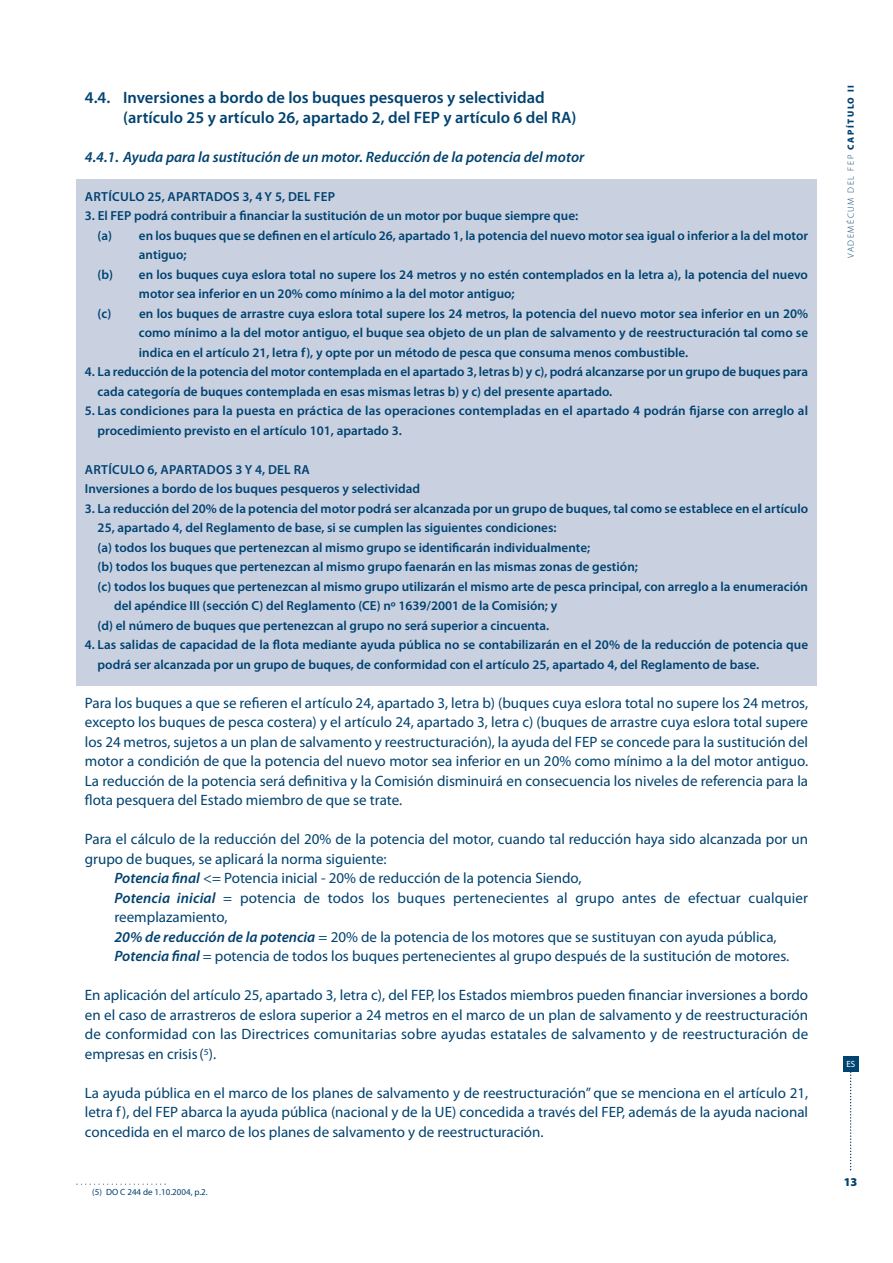
<style>
.page{position:relative;width:893px;height:1263px;background:#fff}
.page>*{position:absolute;margin:0;border:0;box-sizing:border-box;transform-origin:0 0}
.t1{font:600 16.5px/19.5px "Myriad Pro";color:#004270}
.t2{font:15px/19.5px "Myriad Pro";color:#004270;text-align:justify}
.t3{font:italic 600 15px "Myriad Pro";color:#004270}
.t4{font:600 13.2px/19.5px "Myriad Pro";color:#004270}
.t5{font:600 13.2px "Myriad Pro";letter-spacing:.02em;color:#004270}
.t6{font:900 12px "Myriad Pro";color:#004270}
.t7{font:300 9px "Myriad Pro";letter-spacing:.17em;color:#004270}
.t8{font:9px "Myriad Pro";color:#004270}
.t9{font:9px "Myriad Pro";color:#fff}
.s1{font-weight:600;font-style:italic}
.s2{font-weight:900}
</style>
<div class="page">
<div style="left:76px;top:179px;width:740px;height:507px;background:#c9d1e1"></div>
<svg style="left:849px;top:1072px;width:2px;height:98px"></svg>
<div style="left:843px;top:1057px;width:15px;height:15px;background:#004270"></div>
<svg style="left:76px;top:1184px;width:90px;height:1px"></svg>
<p class="t1" style="left:123px;top:89px;width:454px;text-indent:-38px">4.4. Inversiones a bordo de los buques pesqueros y selectividad (artículo 25 y artículo 26, apartado 2, del FEP y artículo 6 del RA)</p>
<p class="t3" style="left:85px;top:151px;width:501px">4.4.1. Ayuda para la sustitución de un motor. Reducción de la potencia del motor</p>
<p class="t5" style="left:85px;top:192px;width:252px">ARTÍCULO 25, APARTADOS 3, 4 Y 5, DEL FEP</p>
<p class="t4" style="left:85px;top:207px;width:495px">3. El FEP podrá contribuir a financiar la sustitución de un motor por buque siempre que:</p>
<p class="t4" style="left:98px;top:227px;width:712px">(a) en los buques que se definen en el artículo 26, apartado 1, la potencia del nuevo motor sea igual o inferior a la del motor</p>
<p class="t4" style="left:139px;top:246px;width:49px">antiguo;</p>
<p class="t4" style="left:98px;top:266px;width:712px">(b) en los buques cuya eslora total no supere los 24 metros y no estén contemplados en la letra a), la potencia del nuevo</p>
<p class="t4" style="left:139px;top:285px;width:377px">motor sea inferior en un 20% como mínimo a la del motor antiguo;</p>
<p class="t4" style="left:98px;top:305px;width:712px">(c) en los buques de arrastre cuya eslora total supere los 24 metros, la potencia del nuevo motor sea inferior en un 20%</p>
<p class="t4" style="left:139px;top:324px;width:670px">como mínimo a la del motor antiguo, el buque sea objeto de un plan de salvamento y de reestructuración tal como se</p>
<p class="t4" style="left:139px;top:344px;width:550px">indica en el artículo 21, letra f), y opte por un método de pesca que consuma menos combustible.</p>
<p class="t4" style="left:98px;top:363px;width:712px;text-indent:-13px">4. La reducción de la potencia del motor contemplada en el apartado 3, letras b) y c), podrá alcanzarse por un grupo de buques para cada categoría de buques contemplada en esas mismas letras b) y c) del presente apartado.</p>
<p class="t4" style="left:98px;top:402px;width:712px;text-indent:-13px">5. Las condiciones para la puesta en práctica de las operaciones contempladas en el apartado 4 podrán fijarse con arreglo al procedimiento previsto en el artículo 101, apartado 3.</p>
<p class="t4" style="left:85px;top:461px;width:337px">ARTÍCULO 6, APARTADOS 3 Y 4, DEL RA<br>Inversiones a bordo de los buques pesqueros y selectividad</p>
<p class="t4" style="left:85px;top:500px;width:724px">3. La reducción del 20% de la potencia del motor podrá ser alcanzada por un grupo de buques, tal como se establece en el artículo</p>
<p class="t4" style="left:98px;top:519px;width:460px">25, apartado 4, del Reglamento de base, si se cumplen las siguientes condiciones:</p>
<p class="t4" style="left:98px;top:539px;width:494px">(a) todos los buques que pertenezcan al mismo grupo se identificarán individualmente;</p>
<p class="t4" style="left:98px;top:558px;width:542px">(b) todos los buques que pertenezcan al mismo grupo faenarán en las mismas zonas de gestión;</p>
<p class="t4" style="left:98px;top:578px;width:712px">(c) todos los buques que pertenezcan al mismo grupo utilizarán el mismo arte de pesca principal, con arreglo a la enumeración</p>
<p class="t4" style="left:114px;top:597px;width:444px">del apéndice III (sección C) del Reglamento (CE) nº 1639/2001 de la Comisión; y</p>
<p class="t4" style="left:98px;top:617px;width:453px">(d) el número de buques que pertenezcan al grupo no será superior a cincuenta.</p>
<p class="t4" style="left:98px;top:636px;width:712px;text-indent:-13px">4. Las salidas de capacidad de la flota mediante ayuda pública no se contabilizarán en el 20% de la reducción de potencia que podrá ser alcanzada por un grupo de buques, de conformidad con el artículo 25, apartado 4, del Reglamento de base.</p>
<p class="t2" style="left:85px;top:694px;width:724px">Para los buques a que se refieren el artículo 24, apartado 3, letra b) (buques cuya eslora total no supere los 24 metros, excepto los buques de pesca costera) y el artículo 24, apartado 3, letra c) (buques de arrastre cuya eslora total supere los 24 metros, sujetos a un plan de salvamento y reestructuración), la ayuda del FEP se concede para la sustitución del motor a condición de que la potencia del nuevo motor sea inferior en un 20% como mínimo a la del motor antiguo.<br>La reducción de la potencia será definitiva y la Comisión disminuirá en consecuencia los niveles de referencia para la flota pesquera del Estado miembro de que se trate.</p>
<p class="t2" style="left:85px;top:831px;width:724px">Para el cálculo de la reducción del 20% de la potencia del motor, cuando tal reducción haya sido alcanzada por un</p>
<p class="t2" style="left:85px;top:850px;width:303px">grupo de buques, se aplicará la norma siguiente:</p>
<p class="t2" style="left:114px;top:870px;width:468px"><span class="s1">Potencia final</span> &lt;= Potencia inicial - 20% de reducción de la potencia Siendo,</p>
<p class="t2" style="left:114px;top:889px;width:695px"><span class="s1">Potencia inicial</span> = potencia de todos los buques pertenecientes al grupo antes de efectuar cualquier</p>
<p class="t2" style="left:114px;top:909px;width:114px">reemplazamiento,</p>
<p class="t2" style="left:114px;top:928px;width:663px"><span class="s1">20% de reducción de la potencia</span> = 20% de la potencia de los motores que se sustituyan con ayuda pública,</p>
<p class="t2" style="left:114px;top:948px;width:676px"><span class="s1">Potencia final</span> = potencia de todos los buques pertenecientes al grupo después de la sustitución de motores.</p>
<p class="t2" style="left:85px;top:987px;width:724px">En aplicación del artículo 25, apartado 3, letra c), del FEP, los Estados miembros pueden financiar inversiones a bordo en el caso de arrastreros de eslora superior a 24 metros en el marco de un plan de salvamento y de reestructuración de conformidad con las Directrices comunitarias sobre ayudas estatales de salvamento y de reestructuración de empresas en crisis (<sup>5</sup>).</p>
<p class="t2" style="left:85px;top:1084px;width:724px">La ayuda pública en el marco de los planes de salvamento y de reestructuración” que se menciona en el artículo 21, letra f), del FEP abarca la ayuda pública (nacional y de la UE) concedida a través del FEP, además de la ayuda nacional concedida en el marco de los planes de salvamento y de reestructuración.</p>
<p class="t8" style="left:92px;top:1189px;width:117px">(5) DO C 244 de 1.10.2004, p.2.</p>
<p class="t7" style="left:845px;top:258px;width:174px;rotate:-90deg">VADEMÉCUM DEL FEP <span class="s2">CAPÍTULO II</span></p>
<p class="t9" style="left:846px;top:1061px;width:10px">ES</p>
<p class="t6" style="left:843px;top:1174px;width:15px">13</p>
</div>
